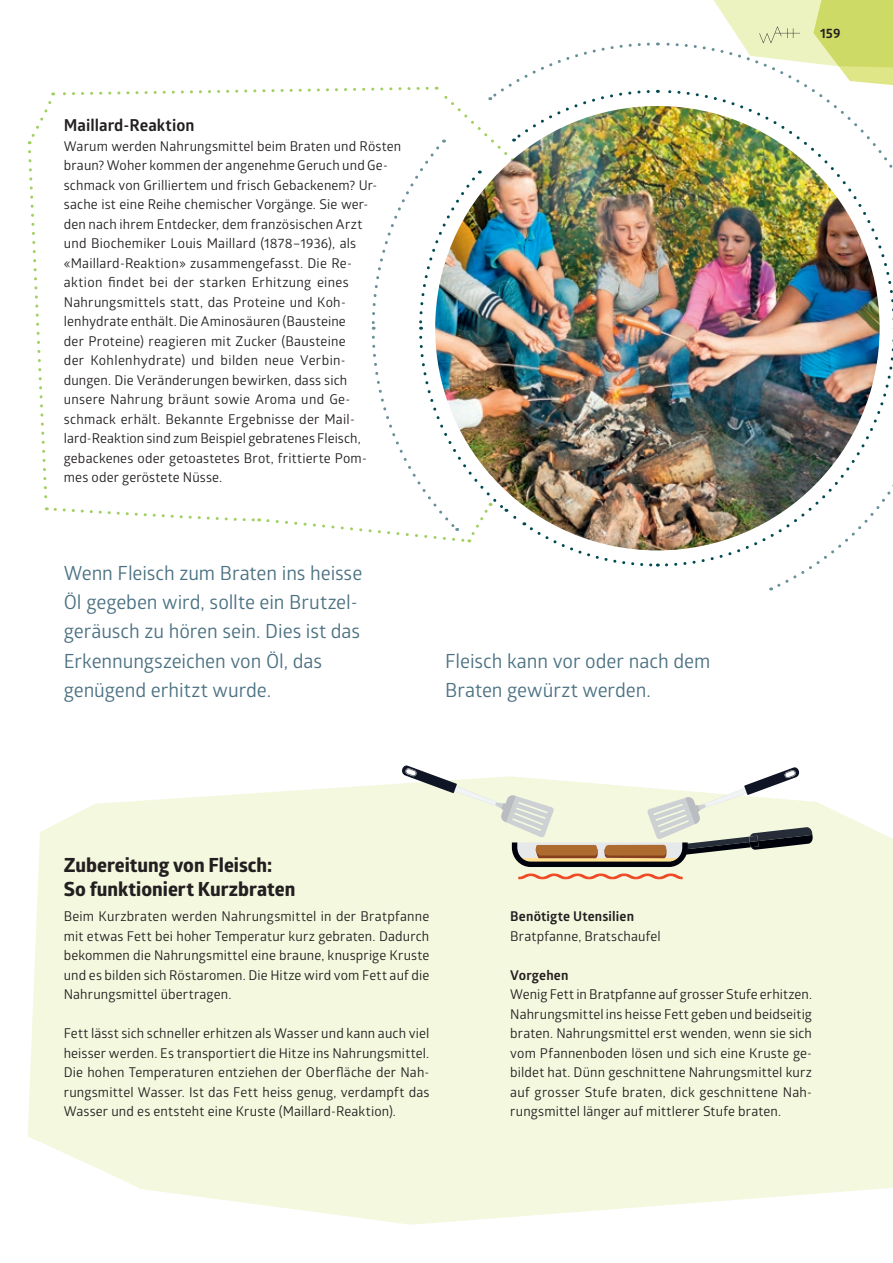
<style>
.page{position:relative;width:893px;height:1263px;background:#fff}
.page>*{position:absolute;margin:0;border:0;box-sizing:border-box;transform-origin:0 0}
.t1{font:19.5px/29.2px "Glober";letter-spacing:-.005em;color:#4b7182}
.t2{font:700 19.5px/23.4px "Globerx";color:#231f20}
.t3{font:700 16.5px "Glober";letter-spacing:.005em;color:#231f20}
.t4{font:13.5px/19.5px "Glober";letter-spacing:.01em;color:#231f20;text-align:justify}
.t5{font:700 13.5px "Glober";letter-spacing:.01em;color:#231f20}
</style>
<div class="page">
<svg style="left:28px;top:783px;width:865px;height:442px;background:#f5f8e1"></svg>
<svg style="left:401px;top:765px;width:412px;height:114px"></svg>
<svg style="left:663px;top:519px;width:108px;height:48px"></svg>
<img style="left:435px;top:106px;width:445px;height:444px;border-radius:222px">
<img style="left:659px;top:42px;width:234px;height:280px">
<img style="left:771px;top:327px;width:122px;height:263px">
<img style="left:27px;top:42px;width:631px;height:525px">
<div style="left:64px;top:562px;width:310px;height:154px;background:#fff"></div>
<svg style="left:702px;top:0;width:191px;height:87px"></svg>
<p class="t3" style="left:64px;top:114px;width:132px">Maillard-Reaktion</p>
<p class="t4" style="left:64px;top:136px;width:339px;text-align:left">Warum werden Nahrungsmittel beim Braten und Rösten braun? Woher kommen der angenehme Geruch und Ge&shy;schmack von Grilliertem und frisch Gebackenem? Ur&shy;sache ist eine Reihe chemischer Vorgänge. Sie wer-<br>den nach ihrem Entdecker, dem französischen Arzt<br>und Biochemiker Louis Maillard (1878–1936), als «Maillard-Reaktion» zusammengefasst. Die Re-<br>aktion findet bei der starken Erhitzung eines Nahrungsmittels statt, das Proteine und Koh&shy;lenhydrate enthält. Die Aminosäuren (Bausteine<br>der Proteine) reagieren mit Zucker (Bausteine<br>der Kohlenhydrate) und bilden neue Verbin-<br>dungen. Die Veränderungen bewirken, dass sich<br>unsere Nahrung bräunt sowie Aroma und Ge&shy;schmack erhält. Bekannte Ergebnisse der Mail&shy;lard-Reaktion sind zum Beispiel gebratenes Fleisch, gebackenes oder getoastetes Brot, frittierte Pom-<br>mes oder geröstete Nüsse.</p>
<h1 class="t1" style="left:64px;top:557px;width:300px">Wenn Fleisch zum Braten ins heisse<br>Öl gegeben wird, sollte ein Brutzel&shy;geräusch zu hören sein. Dies ist das<br>Erkennungszeichen von Öl, das genügend erhitzt wurde.</h1>
<h1 class="t1" style="left:445px;top:645px;width:267px">Fleisch kann vor oder nach dem<br>Braten gewürzt werden.</h1>
<p class="t5" style="left:820px;top:24px;width:22px">159</p>
<h1 class="t2" style="left:64px;top:854px;width:233px">Zubereitung von Fleisch:<br>So funktioniert Kurzbraten</h1>
<p class="t4" style="left:64px;top:906px;width:367px">Beim Kurzbraten werden Nahrungsmittel in der Bratpfanne mit etwas Fett bei hoher Temperatur kurz gebraten. Dadurch bekommen die Nahrungsmittel eine braune, knusprige Kruste und es bilden sich Röstaromen. Die Hitze wird vom Fett auf die Nahrungsmittel übertragen.</p>
<p class="t4" style="left:64px;top:1023px;width:367px">Fett lässt sich schneller erhitzen als Wasser und kann auch viel heisser werden. Es transportiert die Hitze ins Nahrungsmittel.<br>Die hohen Temperaturen entziehen der Oberfläche der Nah&shy;rungsmittel Wasser. Ist das Fett heiss genug, verdampft das Wasser und es entsteht eine Kruste (Maillard-Reaktion).</p>
<p class="t5" style="left:510px;top:907px;width:125px">Benötigte Utensilien</p>
<p class="t4" style="left:510px;top:925px;width:152px">Bratpfanne, Bratschaufel</p>
<p class="t5" style="left:510px;top:965px;width:60px">Vorgehen</p>
<p class="t4" style="left:510px;top:984px;width:303px">Wenig Fett in Bratpfanne auf grosser Stufe erhitzen.<br>Nahrungsmittel ins heisse Fett geben und beidseitig braten. Nahrungsmittel erst wenden, wenn sie sich vom Pfannenboden lösen und sich eine Kruste ge&shy;bildet hat. Dünn geschnittene Nahrungsmittel kurz auf grosser Stufe braten, dick geschnittene Nah&shy;rungsmittel länger auf mittlerer Stufe braten.</p>
</div>
